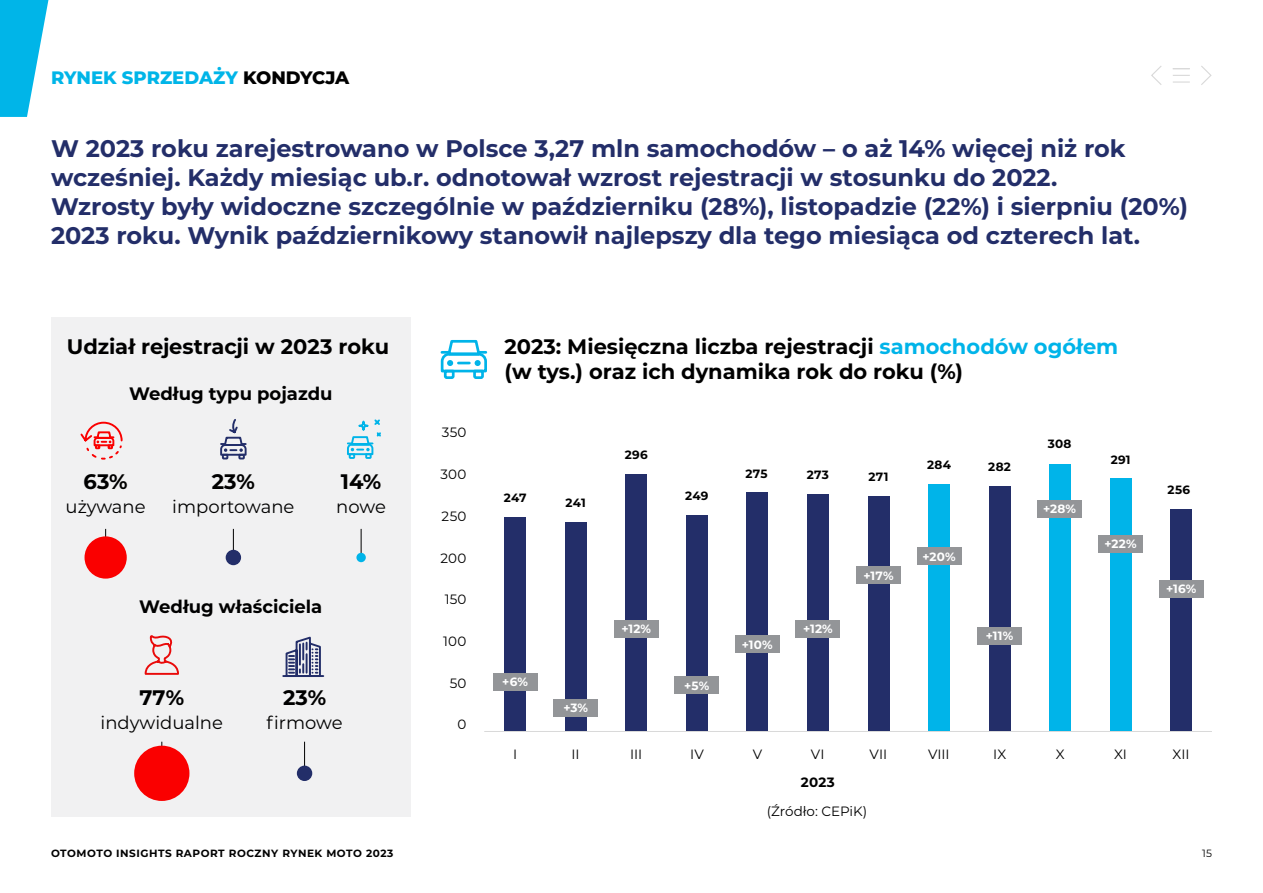
<style>
.page{position:relative;width:1263px;height:893px;background:#fff}
.page>*{position:absolute;margin:0;border:0;box-sizing:border-box;transform-origin:0 0}
.t1{font:700 24px/28.8px "Montserrat";color:#232e69}
.t2{font:700 21px/25.2px "Montserrat";color:#000}
.t3{font:18px "Montserrat";color:#000}
.t4{font:700 18px "Montserrat";color:#000}
.t5{font:800 18px "Montserrat";letter-spacing:-.005em;color:#00b5e8}
.t6{font:800 18px "Montserrat";color:#000}
.t7{font:13.5px "Montserrat";color:#000}
.t8{font:700 13.5px "Montserrat";color:#000}
.t9{font:700 12px "Montserrat";letter-spacing:.02em;color:#fff}
.t10{font:700 12px "Montserrat";letter-spacing:.025em;color:#000}
.t11{font:700 10.5px "Montserrat";letter-spacing:.05em;color:#000}
.t12{font:10.5px "Montserrat";color:#000}
.s1{color:#00b5e8}
.s2{color:#00b4e9}
</style>
<div class="page">
<svg style="left:1201px;top:66px;width:11px;height:19px"></svg>
<svg style="left:1151px;top:66px;width:11px;height:19px"></svg>
<svg style="left:1173px;top:68px;width:17px;height:1px"></svg>
<svg style="left:1173px;top:75px;width:17px;height:8px"></svg>
<svg style="left:0;top:0;width:49px;height:117px"></svg>
<div style="left:504px;top:517px;width:22px;height:214px;background:#232e69"></div>
<div style="left:565px;top:522px;width:21px;height:209px;background:#232e69"></div>
<div style="left:626px;top:474px;width:21px;height:257px;background:#232e69"></div>
<div style="left:686px;top:515px;width:21px;height:216px;background:#232e69"></div>
<div style="left:747px;top:492px;width:21px;height:239px;background:#232e69"></div>
<div style="left:807px;top:494px;width:21px;height:237px;background:#232e69"></div>
<div style="left:868px;top:496px;width:21px;height:235px;background:#232e69"></div>
<div style="left:928px;top:484px;width:22px;height:247px;background:#00b4e9"></div>
<div style="left:989px;top:486px;width:21px;height:245px;background:#232e69"></div>
<div style="left:1049px;top:463px;width:22px;height:268px;background:#00b4e9"></div>
<div style="left:1110px;top:478px;width:21px;height:253px;background:#00b4e9"></div>
<div style="left:1170px;top:509px;width:22px;height:222px;background:#232e69"></div>
<div style="left:51px;top:317px;width:360px;height:499px;background:#f1f1f2"></div>
<svg style="left:361px;top:529px;width:1px;height:24px"></svg>
<svg style="left:233px;top:529px;width:1px;height:21px"></svg>
<svg style="left:304px;top:742px;width:1px;height:24px"></svg>
<div style="left:85px;top:536px;width:42px;height:43px;background:#fa0000;border-radius:50%"></div>
<div style="left:134px;top:746px;width:55px;height:55px;background:#fa0000;border-radius:50%"></div>
<div style="left:226px;top:550px;width:15px;height:15px;background:#232e69;border-radius:50%"></div>
<div style="left:297px;top:766px;width:15px;height:15px;background:#232e69;border-radius:50%"></div>
<div style="left:356px;top:553px;width:10px;height:9px;background:#00b4e9;border-radius:50%"></div>
<svg style="left:80px;top:421px;width:43px;height:39px"></svg>
<svg style="left:347px;top:419px;width:34px;height:40px"></svg>
<svg style="left:440px;top:340px;width:48px;height:39px"></svg>
<svg style="left:220px;top:419px;width:27px;height:41px"></svg>
<svg style="left:144px;top:635px;width:35px;height:40px"></svg>
<svg style="left:282px;top:636px;width:43px;height:41px"></svg>
<hr style="left:484px;top:731px;width:728px;height:1px;background:#d9d9d9">
<div style="left:493px;top:673px;width:44px;height:17px;background:#939598"></div>
<div style="left:554px;top:699px;width:44px;height:17px;background:#939598"></div>
<div style="left:614px;top:620px;width:44px;height:18px;background:#939598"></div>
<div style="left:675px;top:677px;width:44px;height:17px;background:#939598"></div>
<div style="left:735px;top:636px;width:44px;height:17px;background:#939598"></div>
<div style="left:796px;top:620px;width:44px;height:18px;background:#939598"></div>
<div style="left:856px;top:567px;width:45px;height:17px;background:#939598"></div>
<div style="left:917px;top:548px;width:44px;height:17px;background:#939598"></div>
<div style="left:977px;top:627px;width:45px;height:17px;background:#939598"></div>
<div style="left:1037px;top:500px;width:45px;height:17px;background:#939598"></div>
<div style="left:1098px;top:535px;width:45px;height:18px;background:#939598"></div>
<div style="left:1159px;top:580px;width:44px;height:17px;background:#939598"></div>
<p class="t5" style="left:51px;top:65px;width:28px">RYNE</p>
<p class="t5" style="left:103px;top:65px;width:71px">K SPRZED</p>
<p class="t6" style="left:199px;top:65px;width:87px"><span class="s1">AŻY</span> KONDYC</p>
<p class="t6" style="left:325px;top:65px;width:25px">JA</p>
<p class="t1" style="left:51px;top:133px;width:1138px">W 2023 roku zarejestrowano w Polsce 3,27 mln samochodów – o aż 14% więcej niż rok wcześniej. Każdy miesiąc ub.r. odnotował wzrost rejestracji w stosunku do 2022.<br>Wzrosty były widoczne szczególnie w październiku (28%), listopadzie (22%) i sierpniu (20%)<br>2023 roku. Wynik październikowy stanowił najlepszy dla tego miesiąca od czterech lat.</p>
<p class="t2" style="left:67px;top:333px;width:324px">Udział rejestracji w 2023 roku</p>
<p class="t2" style="left:504px;top:333px;width:615px">2023: Miesięczna liczba rejestracji <span class="s2">samochodów ogółem </span>(w tys.) oraz ich dynamika rok do roku (%)</p>
<p class="t4" style="left:129px;top:381px;width:205px">Według typu pojazdu</p>
<p class="t2" style="left:84px;top:468px;width:46px">63%</p>
<p class="t3" style="left:66px;top:494px;width:82px">używane</p>
<p class="t2" style="left:212px;top:468px;width:45px">23%</p>
<p class="t3" style="left:172px;top:494px;width:124px">importowane</p>
<p class="t2" style="left:341px;top:468px;width:42px">14%</p>
<p class="t3" style="left:336px;top:494px;width:51px">nowe</p>
<p class="t4" style="left:139px;top:594px;width:185px">Według właściciela</p>
<p class="t2" style="left:140px;top:684px;width:46px">77%</p>
<p class="t3" style="left:101px;top:710px;width:124px">indywidualne</p>
<p class="t2" style="left:283px;top:684px;width:45px">23%</p>
<p class="t3" style="left:267px;top:710px;width:78px">firmowe</p>
<p class="t7" style="left:442px;top:423px;width:26px">350</p>
<p class="t7" style="left:440px;top:465px;width:28px">300</p>
<p class="t7" style="left:442px;top:507px;width:26px">250</p>
<p class="t7" style="left:441px;top:548px;width:27px">200</p>
<p class="t7" style="left:445px;top:590px;width:23px">150</p>
<p class="t7" style="left:443px;top:632px;width:25px">100</p>
<p class="t7" style="left:450px;top:674px;width:18px">50</p>
<p class="t7" style="left:457px;top:715px;width:10px">0</p>
<p class="t10" style="left:504px;top:489px;width:24px">247</p>
<p class="t9" style="left:502px;top:673px;width:27px">+6%</p>
<p class="t10" style="left:566px;top:494px;width:22px">241</p>
<p class="t9" style="left:563px;top:699px;width:26px">+3%</p>
<p class="t10" style="left:625px;top:446px;width:25px">296</p>
<p class="t9" style="left:621px;top:620px;width:31px">+12%</p>
<p class="t10" style="left:685px;top:487px;width:25px">249</p>
<p class="t9" style="left:684px;top:677px;width:27px">+5%</p>
<p class="t10" style="left:746px;top:465px;width:23px">275</p>
<p class="t10" style="left:807px;top:466px;width:24px">273</p>
<p class="t10" style="left:868px;top:468px;width:21px">271</p>
<p class="t9" style="left:742px;top:636px;width:32px">+10%</p>
<p class="t9" style="left:803px;top:620px;width:31px">+12%</p>
<p class="t9" style="left:863px;top:567px;width:32px">+17%</p>
<p class="t10" style="left:927px;top:456px;width:25px">284</p>
<p class="t10" style="left:988px;top:458px;width:24px">282</p>
<p class="t9" style="left:922px;top:548px;width:35px">+20%</p>
<p class="t9" style="left:986px;top:627px;width:29px">+11%</p>
<p class="t10" style="left:1048px;top:435px;width:25px">308</p>
<p class="t9" style="left:1043px;top:500px;width:34px">+28%</p>
<p class="t10" style="left:1111px;top:451px;width:21px">291</p>
<p class="t9" style="left:1104px;top:535px;width:34px">+22%</p>
<p class="t10" style="left:1167px;top:481px;width:24px">256</p>
<p class="t9" style="left:1166px;top:580px;width:32px">+16%</p>
<p class="t7" style="left:513px;top:745px;width:6px">I</p>
<p class="t7" style="left:572px;top:745px;width:10px">II</p>
<p class="t7" style="left:630px;top:745px;width:14px">III</p>
<p class="t7" style="left:690px;top:745px;width:15px">IV</p>
<p class="t7" style="left:753px;top:745px;width:11px">V</p>
<p class="t7" style="left:811px;top:745px;width:15px">VI</p>
<p class="t7" style="left:869px;top:745px;width:19px">VII</p>
<p class="t7" style="left:928px;top:745px;width:23px">VIII</p>
<p class="t7" style="left:993px;top:745px;width:14px">IX</p>
<p class="t7" style="left:1056px;top:745px;width:10px">X</p>
<p class="t7" style="left:1114px;top:745px;width:14px">XI</p>
<p class="t7" style="left:1173px;top:745px;width:18px">XII</p>
<p class="t8" style="left:801px;top:773px;width:35px">2023</p>
<p class="t7" style="left:767px;top:802px;width:102px">(Źródło: CEPiK)</p>
<p class="t11" style="left:51px;top:845px;width:344px">OTOMOTO INSIGHTS RAPORT ROCZNY RYNEK MOTO 2023</p>
<p class="t12" style="left:1202px;top:846px;width:11px">15</p>
</div>
